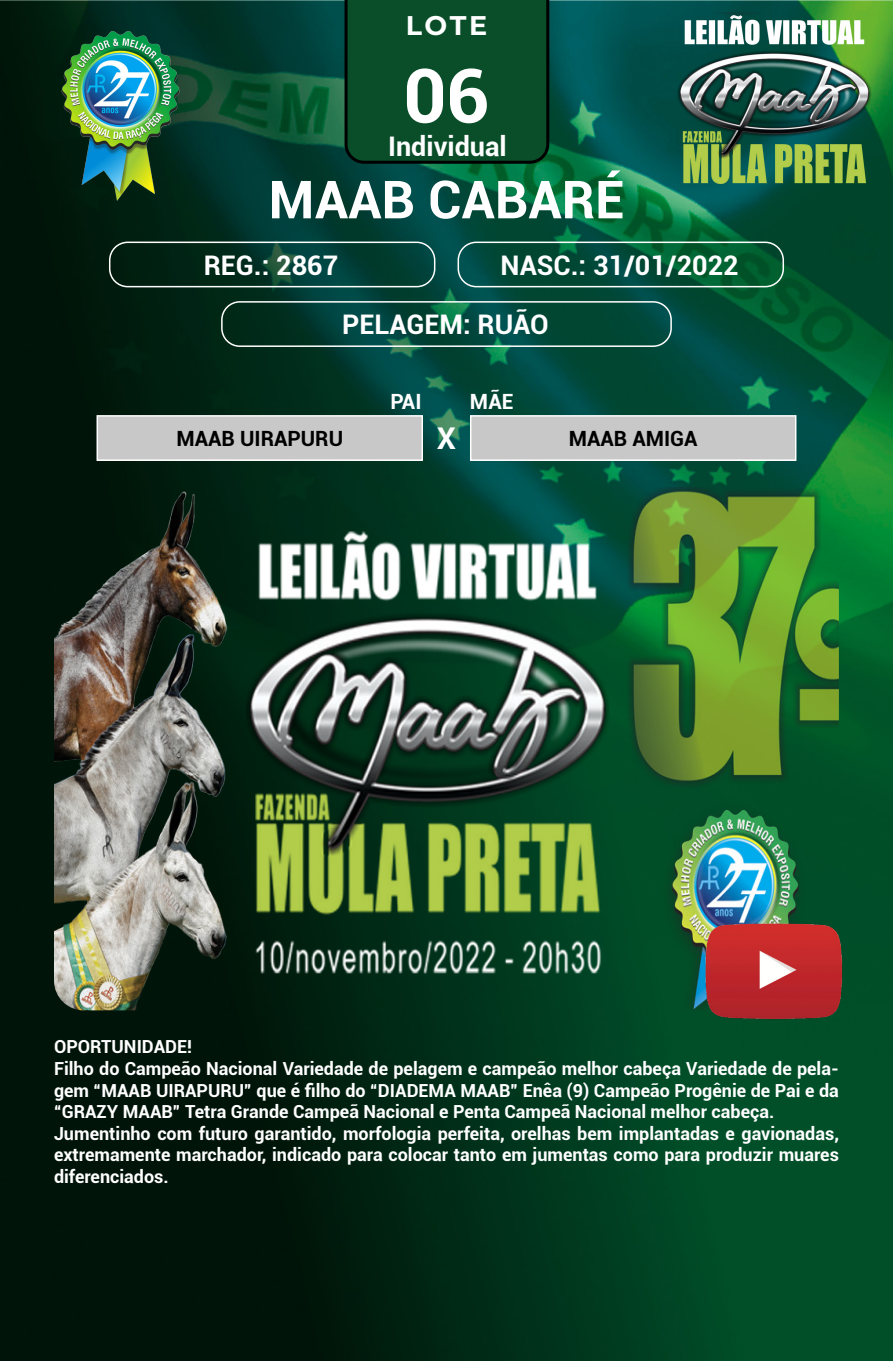
<style>
.page{position:relative;width:893px;height:1361px;background:#fff}
.page>*{position:absolute;margin:0;border:0;box-sizing:border-box;transform-origin:0 0}
.t1{font:700 75px "Roboto";color:#fff}
.t2{font:700 52.5px "Roboto";color:#fff}
.t3{font:700 30px "Roboto";color:#fff}
.t4{font:700 27px "Roboto";color:#fff}
.t5{font:700 27px "Montserrat";color:#fff}
.t6{font:700 21px "Roboto";color:#000}
.t7{font:700 21px "Roboto";color:#fff}
.t8{font:700 18px/21.6px "Roboto";color:#fff;text-align:justify}
</style>
<div class="page">
<img style="left:0;top:0;width:893px;height:1361px">
<img style="left:54px;top:22px;width:132px;height:188px">
<img style="left:669px;top:13px;width:203px;height:183px">
<div style="left:345px;top:0;width:204px;height:164px;background:#094e28"></div>
<div style="left:109px;top:242px;width:326px;height:45px;border:2px solid #fff;border-radius:18px"></div>
<div style="left:458px;top:242px;width:326px;height:45px;border:2px solid #fff;border-radius:18px"></div>
<div style="left:221px;top:301px;width:451px;height:46px;border:2px solid #fff;border-radius:18px"></div>
<div style="left:97px;top:416px;width:325px;height:44px;background:#c8c8c8"></div>
<div style="left:97px;top:415px;width:326px;height:46px;border:2px solid #fff"></div>
<div style="left:471px;top:416px;width:325px;height:44px;background:#c8c8c8"></div>
<div style="left:470px;top:415px;width:326px;height:46px;border:2px solid #fff"></div>
<img style="left:54px;top:487px;width:785px;height:523px">
<img style="left:704px;top:921px;width:140px;height:99px">
<p class="t5" style="left:406px;top:6px;width:83px">LOTE</p>
<p class="t1" style="left:403px;top:43px;width:88px">06</p>
<p class="t4" style="left:388px;top:128px;width:120px">Individual</p>
<p class="t2" style="left:269px;top:163px;width:357px">MAAB CABARÉ</p>
<p class="t4" style="left:204px;top:246px;width:136px">REG.: 2867</p>
<p class="t4" style="left:500px;top:246px;width:240px">NASC.: 31/01/2022</p>
<p class="t4" style="left:342px;top:305px;width:208px">PELAGEM: RUÃO</p>
<p class="t7" style="left:390px;top:386px;width:33px">PAI</p>
<p class="t7" style="left:470px;top:386px;width:45px">MÃE</p>
<p class="t6" style="left:176px;top:423px;width:168px">MAAB UIRAPURU</p>
<p class="t3" style="left:437px;top:417px;width:21px">X</p>
<p class="t6" style="left:569px;top:423px;width:130px">MAAB AMIGA</p>
<p class="t8" style="left:54px;top:1035px;width:139px">OPORTUNIDADE!</p>
<p class="t8" style="left:54px;top:1057px;width:786px">Filho do Campeão Nacional Variedade de pelagem e campeão melhor cabeça Variedade de pela&shy;gem “MAAB UIRAPURU” que é filho do “DIADEMA MAAB” Enêa (9) Campeão Progênie de Pai e da “GRAZY MAAB” Tetra Grande Campeã Nacional e Penta Campeã Nacional melhor cabeça.</p>
<p class="t8" style="left:54px;top:1122px;width:786px">Jumentinho com futuro garantido, morfologia perfeita, orelhas bem implantadas e gavionadas, extremamente marchador, indicado para colocar tanto em jumentas como para produzir muares diferenciados.</p>
</div>
